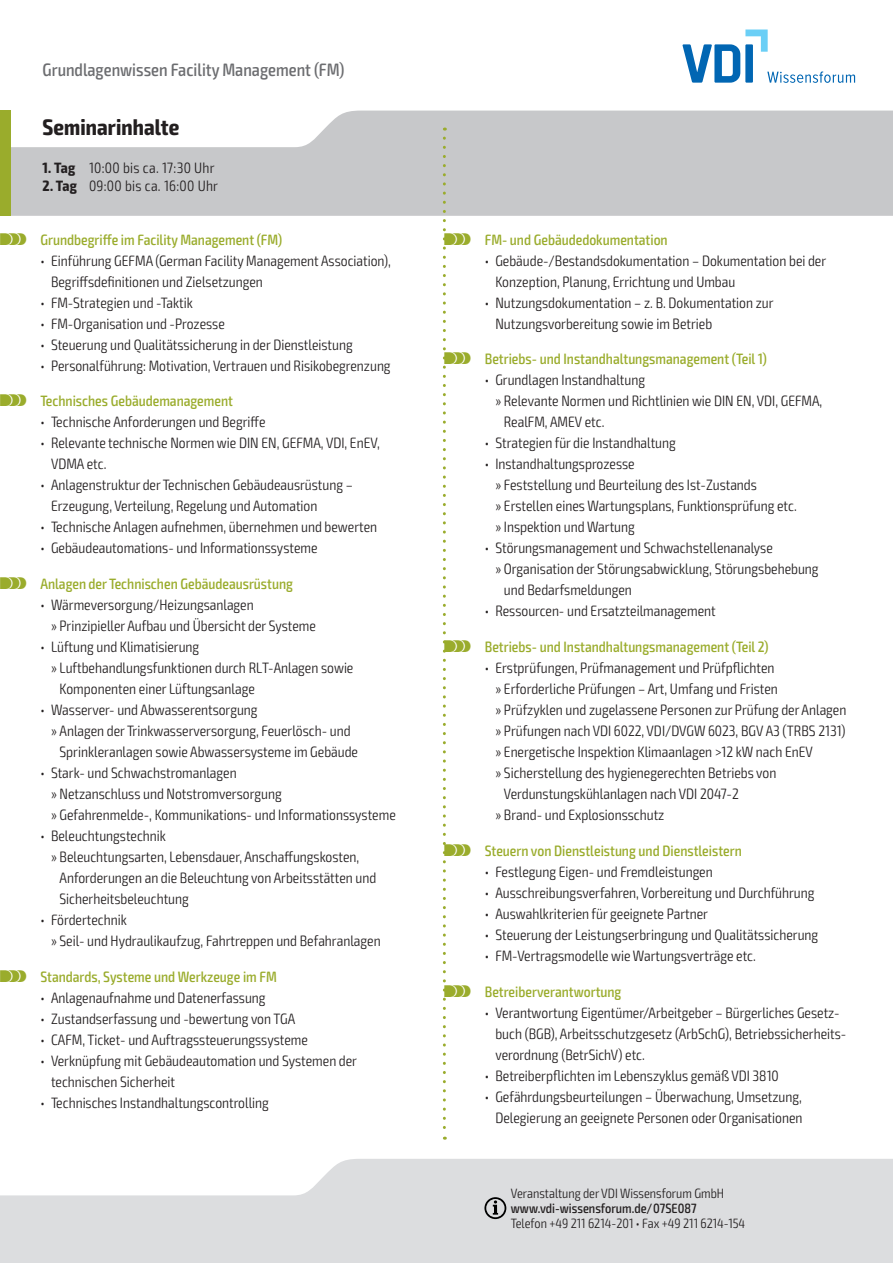
<style>
.page{position:relative;width:893px;height:1263px;background:#fff}
.page>*{position:absolute;margin:0;border:0;box-sizing:border-box;transform-origin:0 0}
.t1{font:700 condensed 22.5px "Exo 2";letter-spacing:.005em;color:#231f20}
.t2{font:500 condensed 18px "Exo 2";color:#6c6d70}
.t3{font:300 condensed 15px/21px "Exo 2";color:#231f20}
.t4{font:500 condensed 15px "Exo 2";color:#9aac2c}
.t5{font:300 condensed 15px "Exo 2";letter-spacing:.02em;color:#231f20}
.t6{font:300 condensed 13.5px "Exo 2";color:#231f20}
.t7{font:500 condensed 13.5px "Exo 2";color:#231f20}
.s1{font-weight:700}
.s2{font-family:"VDI Iconset S4 A Regular";font-weight:400;font-stretch:normal}
</style>
<div class="page">
<svg style="left:0;top:1159px;width:893px;height:104px;background:#e0e1e3"></svg>
<svg style="left:11px;top:111px;width:882px;height:105px;background:#cdced0"></svg>
<div style="left:0;top:111px;width:11px;height:105px;background:#9aac2c"></div>
<svg style="left:484px;top:1197px;width:22px;height:22px"></svg>
<svg style="left:682px;top:30px;width:173px;height:53px"></svg>
<svg style="left:443px;top:138px;width:3px;height:1002px"></svg>
<p class="t2" style="left:43px;top:59px;width:304px">Grundlagenwissen Facility Management (FM)</p>
<h1 class="t1" style="left:43px;top:113px;width:138px">Seminarinhalte</h1>
<p class="t5" style="left:43px;top:159px;width:174px"><span class="s1">1. Tag</span> 10:00 bis ca. 17:30 Uhr</p>
<p class="t5" style="left:43px;top:177px;width:177px"><span class="s1">2. Tag</span> 09:00 bis ca. 16:00 Uhr</p>
<p class="t4" style="left:0;top:230px;width:284px"><span class="s2">S</span> Grundbegriffe im Facility Management (FM)</p>
<p class="t3" style="left:51px;top:250px;width:341px;text-indent:-11px">• Einführung GEFMA (German Facility Management Association),<br>Begriffsdefinitionen und Zielsetzungen</p>
<p class="t3" style="left:40px;top:292px;width:154px">• FM-Strategien und -Taktik</p>
<p class="t3" style="left:40px;top:313px;width:186px">• FM-Organisation und -Prozesse</p>
<p class="t3" style="left:40px;top:334px;width:314px">• Steuerung und Qualitätssicherung in der Dienstleistung</p>
<p class="t3" style="left:40px;top:355px;width:352px">• Personalführung: Motivation, Vertrauen und Risikobegrenzung</p>
<p class="t4" style="left:0;top:392px;width:235px"><span class="s2">S</span> Technisches Gebäudemanagement</p>
<p class="t3" style="left:40px;top:412px;width:227px">• Technische Anforderungen und Begriffe</p>
<p class="t3" style="left:51px;top:433px;width:330px;text-indent:-11px">• Relevante technische Normen wie DIN EN, GEFMA, VDI, EnEV,<br>VDMA etc.</p>
<p class="t3" style="left:51px;top:475px;width:303px;text-indent:-11px">• Anlagenstruktur der Technischen Gebäudeausrüstung –<br>Erzeugung, Verteilung, Regelung und Automation</p>
<p class="t3" style="left:40px;top:517px;width:338px">• Technische Anlagen aufnehmen, übernehmen und bewerten</p>
<p class="t3" style="left:40px;top:538px;width:279px">• Gebäudeautomations- und Informationssysteme</p>
<p class="t4" style="left:0;top:575px;width:295px"><span class="s2">S</span> Anlagen der Technischen Gebäudeausrüstung</p>
<p class="t3" style="left:51px;top:595px;width:266px;text-indent:-11px">• Wärmeversorgung/Heizungsanlagen<br>» Prinzipieller Aufbau und Übersicht der Systeme</p>
<p class="t3" style="left:40px;top:637px;width:160px">• Lüftung und Klimatisierung</p>
<p class="t3" style="left:51px;top:658px;width:304px">» Luftbehandlungsfunktionen durch RLT-Anlagen sowie</p>
<p class="t3" style="left:60px;top:679px;width:197px">Komponenten einer Lüftungsanlage</p>
<p class="t3" style="left:40px;top:700px;width:219px">• Wasserver- und Abwasserentsorgung</p>
<p class="t3" style="left:51px;top:721px;width:301px">» Anlagen der Trinkwasserversorgung, Feuerlösch- und</p>
<p class="t3" style="left:60px;top:742px;width:300px">Sprinkleranlagen sowie Abwassersysteme im Gebäude</p>
<p class="t3" style="left:51px;top:763px;width:346px;text-indent:-11px">• Stark- und Schwachstromanlagen<br>» Netzanschluss und Notstromversorgung<br>» Gefahrenmelde-, Kommunikations- und Informationssysteme</p>
<p class="t3" style="left:40px;top:826px;width:127px">• Beleuchtungstechnik</p>
<p class="t3" style="left:51px;top:847px;width:310px">» Beleuchtungsarten, Lebensdauer, Anschaffungskosten,</p>
<p class="t3" style="left:60px;top:868px;width:318px">Anforderungen an die Beleuchtung von Arbeitsstätten und</p>
<p class="t3" style="left:60px;top:889px;width:131px">Sicherheitsbeleuchtung</p>
<p class="t3" style="left:51px;top:910px;width:331px;text-indent:-11px">• Fördertechnik<br>» Seil- und Hydraulikaufzug, Fahrtreppen und Befahranlagen</p>
<p class="t4" style="left:0;top:968px;width:278px"><span class="s2">S</span> Standards, Systeme und Werkzeuge im FM</p>
<p class="t3" style="left:40px;top:988px;width:227px">• Anlagenaufnahme und Datenerfassung</p>
<p class="t3" style="left:40px;top:1009px;width:256px">• Zustandserfassung und -bewertung von TGA</p>
<p class="t3" style="left:40px;top:1030px;width:269px">• CAFM, Ticket- und Auftragssteuerungssysteme</p>
<p class="t3" style="left:51px;top:1051px;width:308px;text-indent:-11px">• Verknüpfung mit Gebäudeautomation und Systemen der technischen Sicherheit</p>
<p class="t3" style="left:40px;top:1093px;width:230px">• Technisches Instandhaltungscontrolling</p>
<p class="t4" style="left:444px;top:230px;width:225px"><span class="s2">S</span> FM- und Gebäudedokumentation</p>
<p class="t3" style="left:495px;top:250px;width:332px;text-indent:-11px">• Gebäude-/Bestandsdokumentation – Dokumentation bei der<br>Konzeption, Planung, Errichtung und Umbau</p>
<p class="t3" style="left:495px;top:292px;width:280px;text-indent:-11px">• Nutzungsdokumentation – z. B. Dokumentation zur<br>Nutzungsvorbereitung sowie im Betrieb</p>
<p class="t4" style="left:444px;top:350px;width:324px"><span class="s2">S</span> Betriebs- und Instandhaltungsmanagement (Teil 1)</p>
<p class="t3" style="left:485px;top:370px;width:162px">• Grundlagen Instandhaltung</p>
<p class="t3" style="left:495px;top:391px;width:328px">» Relevante Normen und Richtlinien wie DIN EN, VDI, GEFMA,</p>
<p class="t3" style="left:504px;top:412px;width:102px">RealFM, AMEV etc.</p>
<p class="t3" style="left:485px;top:433px;width:193px">• Strategien für die Instandhaltung</p>
<p class="t3" style="left:495px;top:454px;width:303px;text-indent:-11px">• Instandhaltungsprozesse<br>» Feststellung und Beurteilung des Ist-Zustands<br>» Erstellen eines Wartungsplans, Funktionsprüfung etc. » Inspektion und Wartung</p>
<p class="t3" style="left:485px;top:538px;width:290px">• Störungsmanagement und Schwachstellenanalyse</p>
<p class="t3" style="left:495px;top:559px;width:325px">» Organisation der Störungsabwicklung, Störungsbehebung</p>
<p class="t3" style="left:504px;top:580px;width:129px">und Bedarfsmeldungen</p>
<p class="t3" style="left:485px;top:601px;width:232px">• Ressourcen- und Ersatzteilmanagement</p>
<p class="t4" style="left:444px;top:638px;width:326px"><span class="s2">S</span> Betriebs- und Instandhaltungsmanagement (Teil 2)</p>
<p class="t3" style="left:485px;top:658px;width:291px">• Erstprüfungen, Prüfmanagement und Prüfpflichten</p>
<p class="t3" style="left:495px;top:679px;width:284px">» Erforderliche Prüfungen – Art, Umfang und Fristen</p>
<p class="t3" style="left:495px;top:700px;width:352px">» Prüfzyklen und zugelassene Personen zur Prüfung der Anlagen</p>
<p class="t3" style="left:495px;top:721px;width:352px">» Prüfungen nach VDI 6022, VDI/DVGW 6023, BGV A3 (TRBS 2131)</p>
<p class="t3" style="left:495px;top:742px;width:319px">» Energetische Inspektion Klimaanlagen &gt;12 kW nach EnEV</p>
<p class="t3" style="left:495px;top:763px;width:283px">» Sicherstellung des hygienegerechten Betriebs von</p>
<p class="t3" style="left:504px;top:784px;width:236px">Verdunstungskühlanlagen nach VDI 2047-2</p>
<p class="t3" style="left:495px;top:805px;width:171px">» Brand- und Explosionsschutz</p>
<p class="t4" style="left:444px;top:842px;width:299px"><span class="s2">S</span> Steuern von Dienstleistung und Dienstleistern</p>
<p class="t3" style="left:485px;top:862px;width:230px">• Festlegung Eigen- und Fremdleistungen</p>
<p class="t3" style="left:485px;top:883px;width:331px">• Ausschreibungsverfahren, Vorbereitung und Durchführung</p>
<p class="t3" style="left:485px;top:904px;width:225px">• Auswahlkriterien für geeignete Partner</p>
<p class="t3" style="left:485px;top:925px;width:335px">• Steuerung der Leistungserbringung und Qualitätssicherung</p>
<p class="t3" style="left:485px;top:946px;width:273px">• FM-Vertragsmodelle wie Wartungsverträge etc.</p>
<p class="t4" style="left:444px;top:983px;width:179px"><span class="s2">S</span> Betreiberverantwortung</p>
<p class="t3" style="left:495px;top:1003px;width:352px;text-indent:-11px">• Verantwortung Eigentümer/Arbeitgeber – Bürgerliches Gesetz&shy;buch (BGB), Arbeitsschutzgesetz (ArbSchG), Betriebssicherheits&shy;verordnung (BetrSichV) etc.</p>
<p class="t3" style="left:485px;top:1066px;width:296px">• Betreiberpflichten im Lebenszyklus gemäß VDI 3810</p>
<p class="t3" style="left:485px;top:1087px;width:319px;text-align:right">• Gefährdungsbeurteilungen – Überwachung, Umsetzung,<br>Delegierung an geeignete Personen oder Organisationen</p>
<p class="t6" style="left:511px;top:1185px;width:215px">Veranstaltung der VDI Wissensforum GmbH</p>
<p class="t7" style="left:511px;top:1200px;width:187px">www.vdi-wissensforum.de/07SE087</p>
<p class="t6" style="left:511px;top:1215px;width:236px">Telefon +49 211 6214-201 • Fax +49 211 6214-154</p>
</div>
